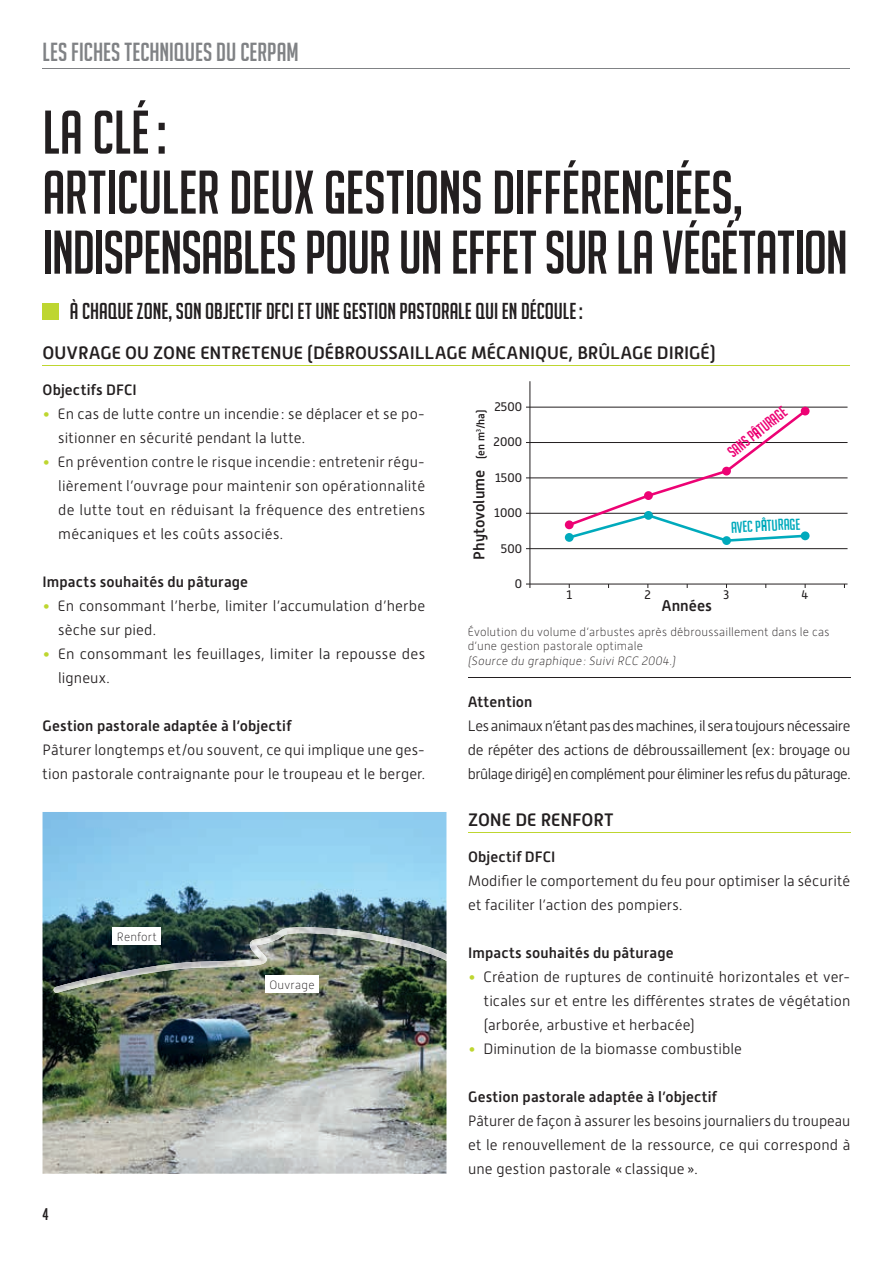
<style>
.page{position:relative;width:893px;height:1263px;background:#fff}
.page>*{position:absolute;margin:0;border:0;box-sizing:border-box;transform-origin:0 0}
.t1{font:60px/60px "Big Noodle Titling";letter-spacing:-.01em;color:#231f20}
.t2{font:25.5px "Big Noodle Titling";color:#808285}
.t3{font:22.5px "Big Noodle Titling";color:#231f20}
.t4{font:500 18px "Alwyn New";color:#231f20}
.t5{font:16.5px "Big Noodle Titling";color:#231f20}
.t6{font:500 15.6px "Alwyn New";color:#231f20}
.t7{font:15.6px "Big Noodle Titling";color:#ed0274}
.t8{font:15.6px "Big Noodle Titling";color:#00aabc}
.t9{font:300 15px/24px "Alwyn New";letter-spacing:.005em;color:#231f20}
.t10{font:500 15px "Alwyn New";letter-spacing:.01em;color:#231f20}
.t11{font:12.45px "Alwyn New";color:#231f20}
.t12{font:100 12px/14.4px "Alwyn New";letter-spacing:.015em;color:#231f20}
.s1{color:#bed630}
.s2{font-size:10.95px}
</style>
<div class="page">
<hr style="left:43px;top:69px;width:807px;height:1px;background:#808285">
<div style="left:43px;top:303px;width:16px;height:16px;background:#bed630"></div>
<hr style="left:43px;top:365px;width:807px;height:1px;background:#bed630">
<hr style="left:530px;top:381px;width:1px;height:207px;background:#231f20">
<hr style="left:526px;top:407px;width:321px;height:1px;background:#231f20">
<hr style="left:526px;top:584px;width:321px;height:1px;background:#231f20">
<hr style="left:526px;top:548px;width:321px;height:1px;background:#231f20">
<hr style="left:526px;top:513px;width:321px;height:1px;background:#231f20">
<hr style="left:526px;top:478px;width:321px;height:1px;background:#231f20">
<hr style="left:526px;top:442px;width:321px;height:1px;background:#231f20">
<svg style="left:566px;top:407px;width:243px;height:135px"></svg>
<div style="left:565px;top:520px;width:9px;height:9px;background:#ed0274;border-radius:50%"></div>
<div style="left:644px;top:491px;width:9px;height:9px;background:#ed0274;border-radius:50%"></div>
<div style="left:722px;top:467px;width:9px;height:8px;background:#ed0274;border-radius:50%"></div>
<div style="left:801px;top:407px;width:9px;height:8px;background:#ed0274;border-radius:50%"></div>
<div style="left:801px;top:531px;width:9px;height:9px;background:#00aabc;border-radius:50%"></div>
<div style="left:722px;top:536px;width:9px;height:9px;background:#00aabc;border-radius:50%"></div>
<div style="left:644px;top:511px;width:9px;height:9px;background:#00aabc;border-radius:50%"></div>
<div style="left:565px;top:533px;width:9px;height:9px;background:#00aabc;border-radius:50%"></div>
<hr style="left:468px;top:677px;width:382px;height:1px;background:#231f20">
<img style="left:43px;top:812px;width:403px;height:362px">
<div style="left:113px;top:927px;width:48px;height:18px;background:#fff"></div>
<div style="left:265px;top:975px;width:54px;height:18px;background:#fff"></div>
<img style="left:201px;top:927px;width:98px;height:41px">
<img style="left:299px;top:927px;width:147px;height:33px">
<img style="left:53px;top:962px;width:148px;height:31px">
<svg style="left:444px;top:954px;width:3px;height:10px"></svg>
<hr style="left:468px;top:832px;width:382px;height:1px;background:#bed630">
<h2 class="t2" style="left:43px;top:38px;width:258px">LES FICHES TECHNIQUES DU CERPAM</h2>
<h1 class="t1" style="left:43px;top:102px;width:807px">LA CLÉ :<br>ARTICULER DEUX GESTIONS DIFFÉRENCIÉES,<br>INDISPENSABLES POUR UN EFFET SUR LA VÉGÉTATION</h1>
<h3 class="t3" style="left:70px;top:299px;width:514px">À CHAQUE ZONE, SON OBJECTIF DFCI ET UNE GESTION PASTORALE QUI EN DÉCOULE :</h3>
<p class="t4" style="left:43px;top:342px;width:675px">OUVRAGE OU ZONE ENTRETENUE (DÉBROUSSAILLAGE MÉCANIQUE, BRÛLAGE DIRIGÉ)</p>
<p class="t10" style="left:43px;top:381px;width:96px">Objectifs DFCI</p>
<p class="t9" style="left:58px;top:402px;width:368px;text-indent:-16px"><span class="s1">•</span> En cas de lutte contre un incendie : se déplacer et se po&shy;sitionner en sécurité pendant la lutte.</p>
<p class="t9" style="left:58px;top:450px;width:368px;text-align:justify;text-indent:-16px"><span class="s1">•</span> En prévention contre le risque incendie : entretenir régu&shy;lièrement l’ouvrage pour maintenir son opérationnalité de lutte tout en réduisant la fréquence des entretiens mécaniques et les coûts associés.</p>
<p class="t10" style="left:43px;top:573px;width:207px">Impacts souhaités du pâturage</p>
<p class="t9" style="left:58px;top:594px;width:368px;text-indent:-16px"><span class="s1">•</span> En consommant l’herbe, limiter l’accumulation d’herbe sèche sur pied.</p>
<p class="t9" style="left:58px;top:642px;width:368px;text-indent:-16px"><span class="s1">•</span> En consommant les feuillages, limiter la repousse des ligneux.</p>
<p class="t10" style="left:43px;top:717px;width:250px">Gestion pastorale adaptée à l’objectif</p>
<p class="t9" style="left:43px;top:738px;width:384px">Pâturer longtemps et/ou souvent, ce qui implique une ges&shy;tion pastorale contraignante pour le troupeau et le berger.</p>
<p class="t11" style="left:494px;top:400px;width:29px">2500</p>
<p class="t6" style="left:470px;top:560px;width:152px;rotate:-90deg">Phytovolume <span class="s2">(en m</span><sup>3</sup><span class="s2">/ha)</span></p>
<p class="t7" style="left:724px;top:447px;width:72px;rotate:-38deg">SANS PÂTURAGE</p>
<p class="t11" style="left:494px;top:435px;width:30px">2000</p>
<p class="t11" style="left:495px;top:471px;width:28px">1500</p>
<p class="t11" style="left:494px;top:506px;width:29px">1000</p>
<p class="t8" style="left:731px;top:519px;width:71px;rotate:-3deg">AVEC PÂTURAGE</p>
<p class="t11" style="left:501px;top:541px;width:23px">500</p>
<p class="t11" style="left:515px;top:577px;width:9px">0</p>
<p class="t11" style="left:566px;top:588px;width:7px">1</p>
<p class="t11" style="left:645px;top:588px;width:8px">2</p>
<p class="t11" style="left:724px;top:588px;width:7px">3</p>
<p class="t11" style="left:802px;top:588px;width:9px">4</p>
<p class="t6" style="left:661px;top:596px;width:52px">Années</p>
<p class="t12" style="left:468px;top:625px;width:363px">Évolution du volume d’arbustes après débroussaillement dans le cas d’une gestion pastorale optimale<br>(Source du graphique : Suivi RCC 2004.)</p>
<p class="t10" style="left:468px;top:693px;width:66px">Attention</p>
<p class="t9" style="left:468px;top:714px;width:384px;text-align:justify">Les animaux n’étant pas des machines, il sera toujours nécessaire de répéter des actions de débroussaillement (ex : broyage ou brûlage dirigé) en complément pour éliminer les refus du pâturage.</p>
<p class="t12" style="left:117px;top:929px;width:42px">Renfort</p>
<p class="t5" style="left:43px;top:1206px;width:8px">4</p>
<p class="t12" style="left:269px;top:977px;width:47px">Ouvrage</p>
<p class="t4" style="left:468px;top:809px;width:147px">ZONE DE RENFORT</p>
<p class="t10" style="left:468px;top:848px;width:89px">Objectif DFCI</p>
<p class="t9" style="left:468px;top:868px;width:384px">Modifier le comportement du feu pour optimiser la sécurité et faciliter l’action des pompiers.</p>
<p class="t10" style="left:468px;top:944px;width:207px">Impacts souhaités du pâturage</p>
<p class="t9" style="left:484px;top:964px;width:368px;text-align:justify;text-indent:-16px"><span class="s1">•</span> Création de ruptures de continuité horizontales et ver&shy;ticales sur et entre les différentes strates de végétation (arborée, arbustive et herbacée)</p>
<p class="t9" style="left:468px;top:1036px;width:275px"><span class="s1">•</span> Diminution de la biomasse combustible</p>
<p class="t10" style="left:468px;top:1088px;width:250px">Gestion pastorale adaptée à l’objectif</p>
<p class="t9" style="left:468px;top:1108px;width:384px;text-align:justify">Pâturer de façon à assurer les besoins journaliers du troupeau et le renouvellement de la ressource, ce qui correspond à une gestion pastorale « classique ».</p>
</div>
